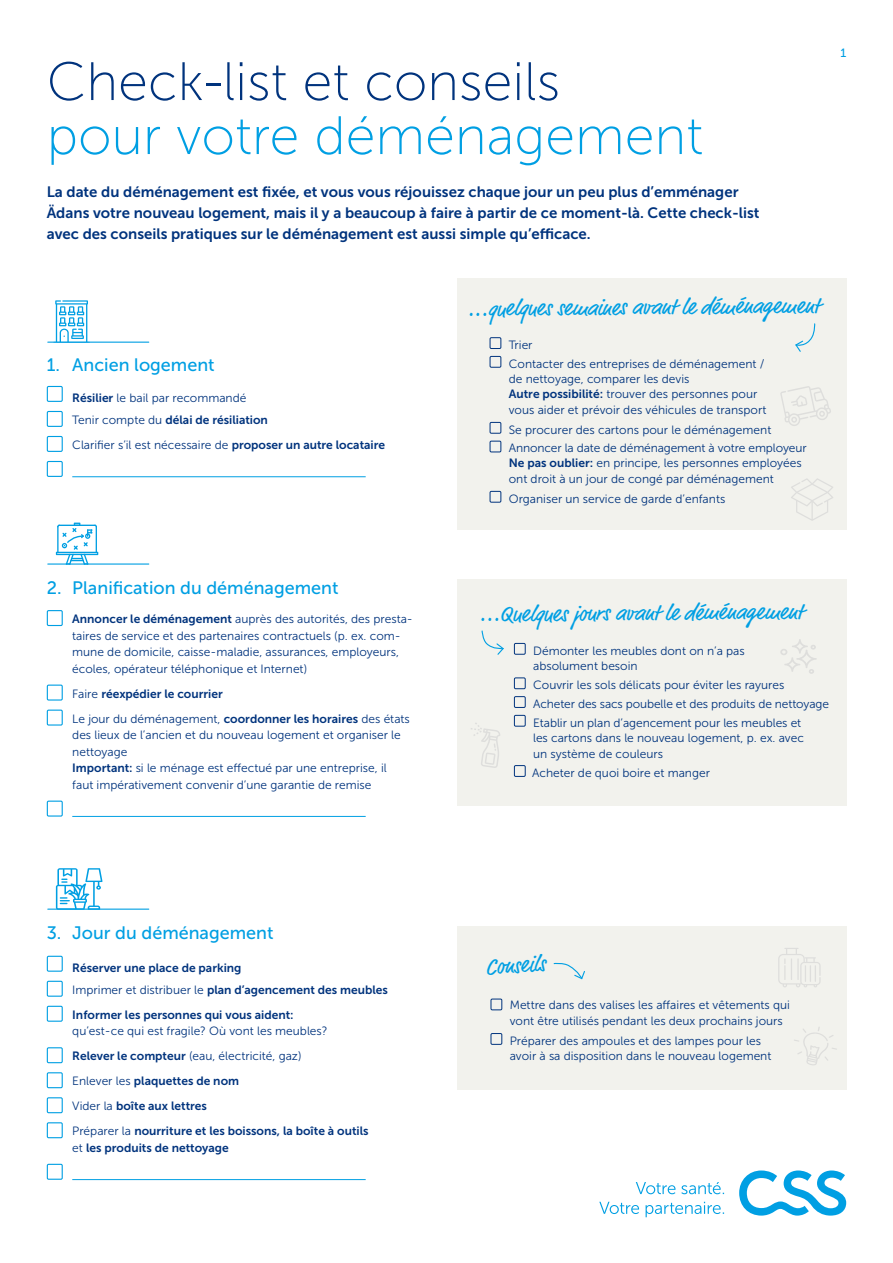
<style>
.page{position:relative;width:893px;height:1263px;background:#fff}
.page>*{position:absolute;margin:0;border:0;box-sizing:border-box;transform-origin:0 0}
.t1{font:54px "Museo Sans 100";color:#009fe3}
.t2{font:54px "Museo Sans 100";color:#00337d}
.t3{font:22.5px "Market Web";color:#009fe3}
.t4{font:18px "Museo Sans 500";color:#009fe3}
.t5{font:15px/21px "Museo Sans 700";color:#00337d}
.t6{font:12px/16.5px "Museo Sans 300";color:#00337d}
.t7{font:12px/25px "Museo Sans 700";color:#00337d}
.t8{font:12px "Museo Sans 500";color:#009fe3}
.s1{font-family:"Museo Sans 700"}
.s2{font-family:"Museo Sans 300"}
</style>
<div class="page">
<svg style="left:599px;top:1170px;width:247px;height:47px"></svg>
<div style="left:47px;top:386px;width:16px;height:16px;border:1px solid #009fe3"></div>
<div style="left:47px;top:411px;width:16px;height:16px;border:1px solid #009fe3"></div>
<div style="left:47px;top:436px;width:16px;height:16px;border:1px solid #009fe3"></div>
<div style="left:47px;top:461px;width:16px;height:16px;border:1px solid #009fe3"></div>
<hr style="left:72px;top:476px;width:294px;height:1px;background:#009fe3">
<div style="left:47px;top:610px;width:16px;height:16px;border:1px solid #009fe3"></div>
<div style="left:47px;top:684px;width:16px;height:16px;border:1px solid #009fe3"></div>
<div style="left:47px;top:709px;width:16px;height:16px;border:1px solid #009fe3"></div>
<div style="left:47px;top:800px;width:16px;height:17px;border:1px solid #009fe3"></div>
<hr style="left:72px;top:816px;width:294px;height:1px;background:#009fe3">
<div style="left:47px;top:956px;width:16px;height:16px;border:1px solid #009fe3"></div>
<div style="left:47px;top:981px;width:16px;height:16px;border:1px solid #009fe3"></div>
<div style="left:47px;top:1006px;width:16px;height:16px;border:1px solid #009fe3"></div>
<div style="left:47px;top:1047px;width:16px;height:16px;border:1px solid #009fe3"></div>
<div style="left:47px;top:1072px;width:16px;height:16px;border:1px solid #009fe3"></div>
<div style="left:47px;top:1097px;width:16px;height:16px;border:1px solid #009fe3"></div>
<div style="left:47px;top:1122px;width:16px;height:16px;border:1px solid #009fe3"></div>
<div style="left:47px;top:1164px;width:16px;height:16px;border:1px solid #009fe3"></div>
<hr style="left:72px;top:1179px;width:294px;height:1px;background:#009fe3">
<div style="left:457px;top:278px;width:389px;height:252px;background:#f2f2ed"></div>
<div style="left:457px;top:579px;width:389px;height:227px;background:#f2f2ed"></div>
<div style="left:457px;top:926px;width:389px;height:163px;background:#f2f2ed"></div>
<svg style="left:795px;top:323px;width:21px;height:29px"></svg>
<svg style="left:481px;top:630px;width:23px;height:25px"></svg>
<svg style="left:553px;top:962px;width:32px;height:18px"></svg>
<div style="left:490px;top:337px;width:11px;height:12px;border:1px solid #00337d"></div>
<div style="left:490px;top:356px;width:11px;height:12px;border:1px solid #00337d"></div>
<div style="left:490px;top:422px;width:11px;height:12px;border:1px solid #00337d"></div>
<div style="left:490px;top:441px;width:11px;height:11px;border:1px solid #00337d"></div>
<div style="left:490px;top:491px;width:11px;height:12px;border:1px solid #00337d"></div>
<div style="left:514px;top:643px;width:12px;height:12px;border:1px solid #00337d"></div>
<div style="left:514px;top:677px;width:12px;height:12px;border:1px solid #00337d"></div>
<div style="left:514px;top:696px;width:12px;height:12px;border:1px solid #00337d"></div>
<div style="left:514px;top:715px;width:12px;height:11px;border:1px solid #00337d"></div>
<div style="left:514px;top:765px;width:12px;height:12px;border:1px solid #00337d"></div>
<div style="left:491px;top:999px;width:11px;height:11px;border:1px solid #00337d"></div>
<div style="left:491px;top:1033px;width:11px;height:12px;border:1px solid #00337d"></div>
<hr style="left:48px;top:342px;width:101px;height:1px;background:#009fe3">
<hr style="left:48px;top:563px;width:101px;height:2px;background:#009fe3">
<hr style="left:48px;top:908px;width:101px;height:2px;background:#009fe3">
<svg style="left:794px;top:1027px;width:43px;height:38px"></svg>
<svg style="left:53px;top:300px;width:37px;height:43px"></svg>
<svg style="left:471px;top:723px;width:29px;height:45px"></svg>
<svg style="left:780px;top:639px;width:37px;height:35px"></svg>
<svg style="left:780px;top:386px;width:51px;height:40px"></svg>
<svg style="left:791px;top:478px;width:42px;height:43px"></svg>
<hr style="left:56px;top:552px;width:42px;height:3px;background:#009fe3">
<svg style="left:57px;top:523px;width:40px;height:42px"></svg>
<svg style="left:56px;top:868px;width:47px;height:42px"></svg>
<svg style="left:778px;top:948px;width:43px;height:39px"></svg>
<h1 class="t2" style="left:47px;top:53px;width:515px">Check-list et conseils</h1>
<h1 class="t1" style="left:47px;top:107px;width:658px">pour votre déménagement</h1>
<p class="t5" style="left:47px;top:181px;width:714px">La date du déménagement est fixée, et vous vous réjouissez chaque jour un peu plus d’emménager<br>Ädans votre nouveau logement, mais il y a beaucoup à faire à partir de ce moment-là. Cette check-list avec des conseils pratiques sur le déménagement est aussi simple qu’efficace.</p>
<p class="t8" style="left:840px;top:46px;width:7px">1</p>
<h3 class="t4" style="left:47px;top:355px;width:169px">1. Ancien logement</h3>
<p class="t6" style="left:72px;top:390px;width:176px"><span class="s1">Résilier</span> le bail par recommandé</p>
<p class="t7" style="left:72px;top:407px;width:197px"><span class="s2">Tenir compte du</span> délai de résiliation</p>
<p class="t6" style="left:72px;top:437px;width:314px">Clarifier s’il est nécessaire de <span class="s1">proposer un autre locataire</span></p>
<h2 class="t3" style="left:467px;top:296px;width:353px;rotate:-1deg">...quelques semaines avant le déménagement</h2>
<p class="t6" style="left:509px;top:335px;width:257px;line-height:18.8px">Trier<br>Contacter des entreprises de déménagement /</p>
<p class="t6" style="left:509px;top:372px;width:259px;line-height:15.3px">de nettoyage, comparer les devis<br><span class="s1">Autre possibilité:</span> trouver des personnes pour vous aider et prévoir des véhicules de transport</p>
<p class="t6" style="left:509px;top:420px;width:299px;line-height:18.8px">Se procurer des cartons pour le déménagement<br>Annoncer la date de déménagement à votre employeur</p>
<p class="t6" style="left:509px;top:455px;width:295px;line-height:15.8px"><span class="s1">Ne pas oublier:</span> en principe, les personnes employées ont droit à un jour de congé par déménagement</p>
<p class="t6" style="left:509px;top:490px;width:218px">Organiser un service de garde d’enfants</p>
<h3 class="t4" style="left:47px;top:578px;width:293px">2. Planification du déménagement</h3>
<p class="t6" style="left:72px;top:611px;width:342px"><span class="s1">Annoncer le déménagement</span> auprès des autorités, des presta&shy;taires de service et des partenaires contractuels (p. ex. com&shy;mune de domicile, caisse-maladie, assurances, employeurs, écoles, opérateur téléphonique et Internet)</p>
<p class="t7" style="left:72px;top:681px;width:152px"><span class="s2">Faire</span> réexpédier le courrier</p>
<p class="t6" style="left:72px;top:710px;width:339px">Le jour du déménagement, <span class="s1">coordonner les horaires</span> des états des lieux de l’ancien et du nouveau logement et organiser le nettoyage<br><span class="s1">Important:</span> si le ménage est effectué par une entreprise, il faut impérativement convenir d’une garantie de remise</p>
<h2 class="t3" style="left:479px;top:602px;width:325px;rotate:-1deg">...Quelques jours avant le déménagement</h2>
<p class="t6" style="left:533px;top:643px;width:213px;line-height:15.8px">Démonter les meubles dont on n’a pas absolument besoin</p>
<p class="t6" style="left:533px;top:676px;width:297px;line-height:18.8px">Couvrir les sols délicats pour éviter les rayures<br>Acheter des sacs poubelle et des produits de nettoyage<br>Etablir un plan d’agencement pour les meubles et</p>
<p class="t6" style="left:533px;top:730px;width:272px;line-height:15.8px">les cartons dans le nouveau logement, p. ex. avec un système de couleurs</p>
<p class="t6" style="left:532px;top:764px;width:179px">Acheter de quoi boire et manger</p>
<h3 class="t4" style="left:47px;top:923px;width:228px">3. Jour du déménagement</h3>
<p class="t7" style="left:72px;top:956px;width:317px;line-height:22px">Réserver une place de parking<br><span class="s2">Imprimer et distribuer le</span> plan d’agencement des meubles</p>
<p class="t7" style="left:72px;top:1002px;width:223px">Informer les personnes qui vous aident:</p>
<p class="t6" style="left:72px;top:1019px;width:257px;line-height:25px">qu’est-ce qui est fragile? Où vont les meubles?<br><span class="s1">Relever le compteur</span> (eau, électricité, gaz)</p>
<p class="t7" style="left:72px;top:1068px;width:298px"><span class="s2">Enlever les</span> plaquettes de nom<br><span class="s2">Vider la</span> boîte aux lettres<br><span class="s2">Préparer la</span> nourriture et les boissons, la boîte à outils</p>
<p class="t7" style="left:72px;top:1135px;width:158px"><span class="s2">et</span> les produits de nettoyage</p>
<h2 class="t3" style="left:485px;top:954px;width:62px;rotate:-4deg">Conseils</h2>
<p class="t6" style="left:510px;top:997px;width:282px;line-height:15.8px">Mettre dans des valises les affaires et vêtements qui vont être utilisés pendant les deux prochains jours</p>
<p class="t6" style="left:510px;top:1033px;width:263px;line-height:15.8px">Préparer des ampoules et des lampes pour les avoir à sa disposition dans le nouveau logement</p>
</div>
